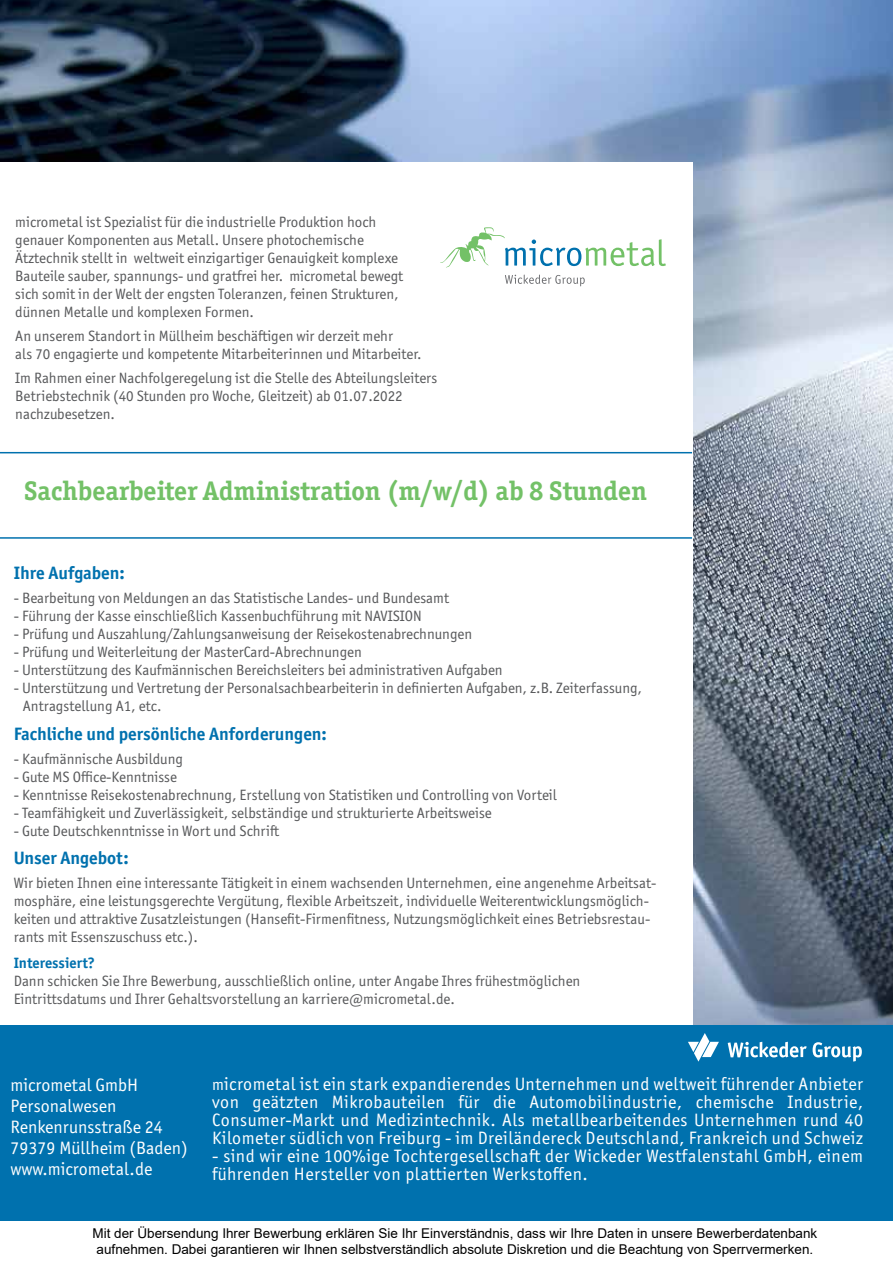
<style>
.page{position:relative;width:893px;height:1263px;background:#fff}
.page>*{position:absolute;margin:0;border:0;box-sizing:border-box;transform-origin:0 0}
.t1{font:700 27px "Officina Serif ITC Pro";color:#73c167}
.t2{font:18px/18px "Officina Sans ITC Pro";letter-spacing:.025em;color:#fff;text-align:justify}
.t3{font:18px/21px "Officina Sans ITC Pro";color:#fff}
.t4{font:700 18px "Officina Sans ITC Pro";color:#0071ae}
.t5{font:15px/18px "Officina Sans ITC Pro";color:#58595b}
.t6{font:700 15px "Officina Sans ITC Pro";color:#0071ae}
.t7{font:13.5px/16.2px "Arial";color:#000;text-align:center}
.s1{font-size:16.5px}
</style>
<div class="page">
<img style="left:0;top:0;width:893px;height:1025px">
<div style="left:0;top:163px;width:692px;height:862px;background:#fff"></div>
<div style="left:0;top:1025px;width:893px;height:195px;background:#0071ae"></div>
<svg style="left:505px;top:275px;width:80px;height:11px"></svg>
<svg style="left:440px;top:227px;width:226px;height:40px"></svg>
<svg style="left:728px;top:1042px;width:134px;height:19px"></svg>
<svg style="left:688px;top:1033px;width:31px;height:29px"></svg>
<hr style="left:0;top:537px;width:692px;height:2px;background:#0071ae">
<hr style="left:0;top:452px;width:692px;height:1px;background:#0071ae">
<p class="t5" style="left:15px;top:213px;width:389px">micrometal ist Spezialist für die industrielle Produktion hoch genauer Komponenten aus Metall. Unsere photochemische Ätztechnik stellt in weltweit einzigartiger Genauigkeit komplexe Bauteile sauber, spannungs- und gratfrei her. micrometal bewegt sich somit in der Welt der engsten Toleranzen, feinen Strukturen, dünnen Metalle und komplexen Formen.</p>
<p class="t5" style="left:15px;top:327px;width:408px">An unserem Standort in Müllheim beschäftigen wir derzeit mehr<br>als 70 engagierte und kompetente Mitarbeiterinnen und Mitarbeiter.</p>
<p class="t5" style="left:15px;top:369px;width:423px">Im Rahmen einer Nachfolgeregelung ist die Stelle des Abteilungsleiters<br>Betriebstechnik (40 Stunden pro Woche, Gleitzeit) ab 01.07.2022 nachzubesetzen.</p>
<h1 class="t1" style="left:24px;top:475px;width:625px">Sachbearbeiter Administration (m/w/d) ab 8 Stunden</h1>
<p class="t4" style="left:14px;top:562px;width:113px">Ihre Aufgaben:</p>
<p class="t5" style="left:14px;top:589px;width:437px">- Bearbeitung von Meldungen an das Statistische Landes- und Bundesamt</p>
<p class="t5" style="left:14px;top:607px;width:410px">- Führung der Kasse einschließlich Kassenbuchführung mit NAVISION</p>
<p class="t5" style="left:14px;top:625px;width:460px">- Prüfung und Auszahlung/Zahlungsanweisung der Reisekostenabrechnungen</p>
<p class="t5" style="left:14px;top:643px;width:350px">- Prüfung und Weiterleitung der MasterCard-Abrechnungen</p>
<p class="t5" style="left:14px;top:661px;width:491px">- Unterstützung des Kaufmännischen Bereichsleiters bei administrativen Aufgaben</p>
<p class="t5" style="left:23px;top:679px;width:621px;text-indent:-9px">- Unterstützung und Vertretung der Personalsachbearbeiterin in definierten Aufgaben, z.B. Zeiterfassung,<br>Antragstellung A1, etc.</p>
<p class="t4" style="left:14px;top:723px;width:315px">Fachliche und persönliche Anforderungen:</p>
<p class="t5" style="left:14px;top:750px;width:171px">- Kaufmännische Ausbildung</p>
<p class="t5" style="left:14px;top:768px;width:165px">- Gute MS Office-Kenntnisse</p>
<p class="t5" style="left:14px;top:786px;width:545px">- Kenntnisse Reisekostenabrechnung, Erstellung von Statistiken und Controlling von Vorteil</p>
<p class="t5" style="left:14px;top:804px;width:480px">- Teamfähigkeit und Zuverlässigkeit, selbständige und strukturierte Arbeitsweise</p>
<p class="t5" style="left:14px;top:822px;width:267px">- Gute Deutschkenntnisse in Wort und Schrift</p>
<p class="t4" style="left:14px;top:847px;width:117px">Unser Angebot:</p>
<p class="t5" style="left:14px;top:874px;width:644px">Wir bieten Ihnen eine interessante Tätigkeit in einem wachsenden Unternehmen, eine angenehme Arbeitsat&shy;mosphäre, eine leistungsgerechte Vergütung, flexible Arbeitszeit, individuelle Weiterentwicklungsmöglich&shy;keiten und attraktive Zusatzleistungen (Hansefit-Firmenfitness, Nutzungsmöglichkeit eines Betriebsrestau&shy;rants mit Essenszuschuss etc.).</p>
<p class="t6" style="left:14px;top:953px;width:83px">Interessiert?</p>
<p class="t5" style="left:14px;top:972px;width:568px">Dann schicken Sie Ihre Bewerbung, ausschließlich online, unter Angabe Ihres frühestmöglichen<br>Eintrittsdatums und Ihrer Gehaltsvorstellung an karriere@micrometal.de.</p>
<p class="t3" style="left:11px;top:1074px;width:179px">micrometal GmbH<br>Personalwesen<br>Renkenrunsstraße 24<br>79379 Müllheim (Baden) www.micrometal.de</p>
<p class="t2" style="left:212px;top:1075px;width:653px"><span class="s1">m</span>icrometal ist ein stark expandierendes Unternehmen und weltweit führender Anbieter von geätzten Mikrobauteilen für die Automobilindustrie, chemische Industrie, Consumer-Markt und Medizintechnik. Als metallbearbeitendes Unternehmen rund 40<br>Kilometer südlich von Freiburg - im Dreiländereck Deutschland, Frankreich und Schweiz</p>
<p class="t2" style="left:212px;top:1147px;width:652px">- sind wir eine 100%ige Tochtergesellschaft der Wickeder Westfalenstahl GmbH, einem führenden Hersteller von plattierten Werkstoffen.</p>
<p class="t7" style="left:93px;top:1225px;width:726px">Mit der Übersendung Ihrer Bewerbung erklären Sie Ihr Einverständnis, dass wir Ihre Daten in unsere Bewerberdatenbank aufnehmen. Dabei garantieren wir Ihnen selbstverständlich absolute Diskretion und die Beachtung von Sperrvermerken.</p>
</div>
